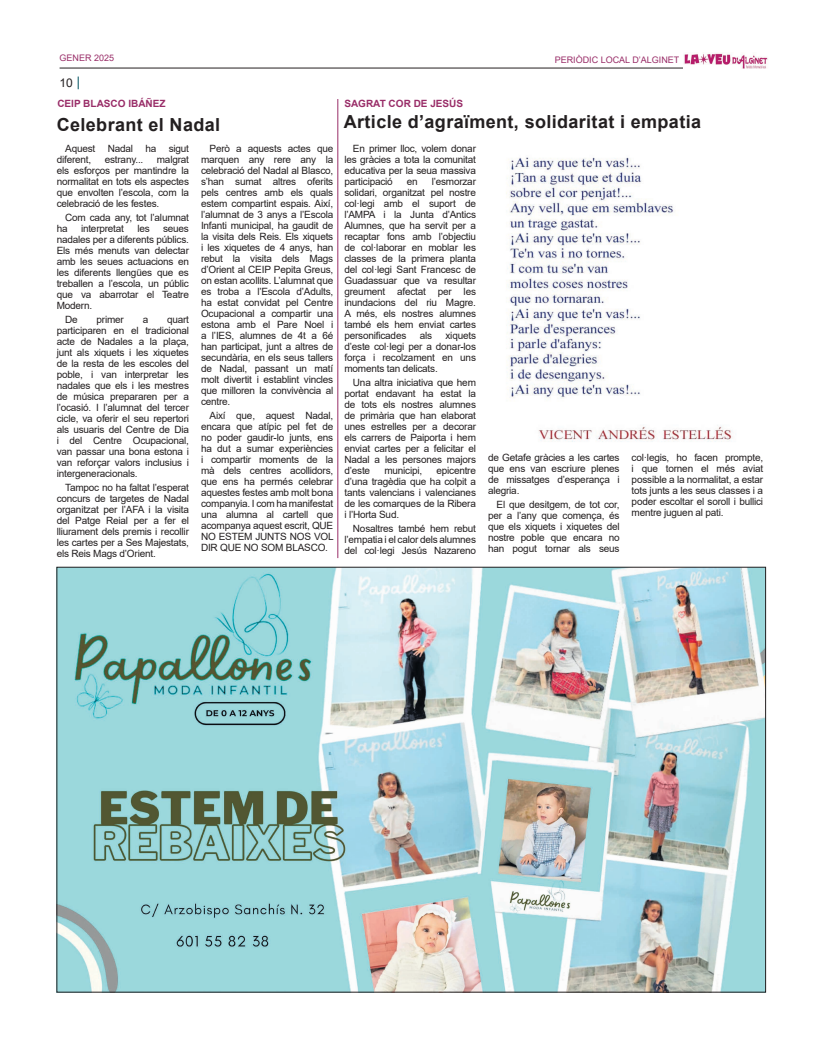
<style>
.page{position:relative;width:820px;height:1049px;background:#fff}
.page>*{position:absolute;margin:0;border:0;box-sizing:border-box;transform-origin:0 0}
.farmacia{font:700 18px "Arial";letter-spacing:.02em;color:#231f20}
.t1{font:12px "Arial";color:#231f20}
.TEXTO_INFORMADOR{font:10px/11px "Arial";letter-spacing:-.02em;color:#231f20;text-align:justify}
.Titulares_menores{font:700 10px "Arial";color:#992d68}
.t2{font:9px "Arial";color:#992d68}
</style>
<div class="page">
<hr style="left:60px;top:68px;width:705px;height:1px;background:#231f20">
<svg style="left:78px;top:77px;width:1px;height:12px"></svg>
<img style="left:684px;top:53px;width:84px;height:15px">
<img style="left:59px;top:569px;width:704px;height:421px">
<hr style="left:337px;top:99px;width:1px;height:459px;background:#992d68">
<img style="left:506px;top:157px;width:226px;height:285px">
<p class="t2" style="left:60px;top:51px;width:56px">GENER 2025</p>
<p class="t2" style="left:554px;top:53px;width:126px">PERIÒDIC LOCAL D’ALGINET</p>
<p class="Titulares_menores" style="left:57px;top:96px;width:110px">CEIP BLASCO IBÁÑEZ</p>
<p class="TEXTO_INFORMADOR" style="left:57px;top:143px;width:134px;text-indent:9px">Aquest Nadal ha sigut diferent,</p>
<p class="t1" style="left:60px;top:75px;width:15px">10</p>
<p class="Titulares_menores" style="left:344px;top:96px;width:120px">SAGRAT COR DE JESÚS</p>
<p class="farmacia" style="left:57px;top:112px;width:165px">Celebrant el Nadal</p>
<p class="farmacia" style="left:344px;top:109px;width:358px">Article d’agraïment, solidaritat i empatia</p>
<p class="TEXTO_INFORMADOR" style="left:344px;top:143px;width:133px;text-indent:9px">En primer lloc, volem donar les gràcies a tota la comunitat educativa per la seua massiva participació</p>
<p class="TEXTO_INFORMADOR" style="left:201px;top:143px;width:134px;text-indent:9px">Però a aquests actes que marquen any rere any la celebració del Nadal al Blasco, s’han sumat altres oferits pels centres amb els quals estem compartint espais. Així, l’alumnat de 3 anys a l’Escola Infanti municipal, ha gaudit de la visita dels Reis. Els xiquets i les xiquetes de 4 anys, han rebut la visita dels Mags d’Orient al CEIP Pepita Greus, on estan acollits. L’alumnat que es troba a l’Escola d’Adults, ha estat convidat pel Centre Ocupacional a compartir una estona amb el Pare Noel i a l’IES, alumnes de 4t a 6é han participat, junt a altres de secundària, en els seus tallers de Nadal, passant un matí molt divertit i establint vincles que milloren la convivència al centre.</p>
<p class="TEXTO_INFORMADOR" style="left:201px;top:410px;width:134px;text-indent:9px">Així que, aquest Nadal, encara que atípic pel fet de no poder gaudir-lo junts, ens ha dut a sumar experiències i compartir moments de la mà dels centres acollidors, que ens ha permés celebrar aquestes festes amb molt bona companyia. I com ha manifestat una alumna al cartell que acompanya aquest escrit, QUE NO ESTEM JUNTS NOS VOL DIR QUE NO SOM BLASCO.</p>
<p class="TEXTO_INFORMADOR" style="left:57px;top:154px;width:134px;text-indent:100px">malgrat els esforços per mantindre la normalitat en tots els aspectes que envolten l’escola, com la celebració de les festes.</p>
<p class="TEXTO_INFORMADOR" style="left:57px;top:212px;width:134px;text-indent:9px">Com cada any, tot l’alumnat ha</p>
<p class="TEXTO_INFORMADOR" style="left:105px;top:154px;width:40px">estrany...</p>
<p class="TEXTO_INFORMADOR" style="left:344px;top:176px;width:133px;text-indent:87px">l’esmorzar solidari, organitzat pel nostre col·legi amb el suport de l’AMPA i la Junta d’Antics Alumnes, que ha servit per a recaptar fons amb l’objectiu de col·laborar en moblar les classes de la primera planta del col·legi Sant Francesc de Guadassuar que va resultar greument afectat per les inundacions del riu Magre.<br>A més, els nostres alumnes també els hem enviat cartes personificades</p>
<p class="TEXTO_INFORMADOR" style="left:406px;top:176px;width:12px">en</p>
<p class="TEXTO_INFORMADOR" style="left:81px;top:223px;width:45px">interpretat</p>
<p class="TEXTO_INFORMADOR" style="left:137px;top:223px;width:14px">les</p>
<p class="TEXTO_INFORMADOR" style="left:57px;top:223px;width:134px;text-indent:106px">seues nadales per a diferents públics.<br>Els més menuts van delectar amb les seues actuacions en les diferents llengües que es treballen a l’escola, un públic que va abarrotar el Teatre Modern.</p>
<p class="TEXTO_INFORMADOR" style="left:65px;top:314px;width:14px">De</p>
<p class="TEXTO_INFORMADOR" style="left:97px;top:314px;width:29px">primer</p>
<p class="TEXTO_INFORMADOR" style="left:143px;top:314px;width:7px">a</p>
<p class="TEXTO_INFORMADOR" style="left:57px;top:314px;width:134px;text-indent:110px">quart participaren en el tradicional acte de Nadales a la plaça, junt als xiquets i les xiquetes de la resta de les escoles del poble, i van interpretar les nadales que els i les mestres de música prepararen per a l’ocasió. I l’alumnat del tercer cicle, va oferir el seu repertori als usuaris del Centre de Dia i del Centre Ocupacional, van passar una bona estona i van reforçar valors inclusius i intergeneracionals.</p>
<p class="TEXTO_INFORMADOR" style="left:57px;top:482px;width:134px;text-indent:9px">Tampoc no ha faltat l’esperat concurs de targetes de Nadal organitzat per l’AFA i la visita del Patge Reial per a fer el lliurament dels premis i recollir les cartes per a Ses Majestats, els Reis Mags d’Orient.</p>
<p class="TEXTO_INFORMADOR" style="left:344px;top:330px;width:133px;text-indent:101px">xiquets d’este col·legi per a donar-los força i recolzament en uns moments tan delicats.</p>
<p class="TEXTO_INFORMADOR" style="left:344px;top:377px;width:133px;text-indent:9px">Una altra iniciativa que hem portat endavant ha estat la de tots els nostres alumnes de primària que han elaborat unes estrelles per a decorar els carrers de Paiporta i hem enviat cartes per a felicitar el Nadal a les persones majors d’este</p>
<p class="TEXTO_INFORMADOR" style="left:419px;top:330px;width:14px">als</p>
<p class="TEXTO_INFORMADOR" style="left:488px;top:452px;width:133px">de Getafe gràcies a les cartes que ens van escriure plenes de missatges d’esperança i alegria.</p>
<p class="TEXTO_INFORMADOR" style="left:488px;top:499px;width:133px;text-indent:9px">El que desitgem, de tot cor, per a l’any que comença, és que els xiquets i xiquetes del nostre poble que encara no han pogut tornar als seus</p>
<p class="TEXTO_INFORMADOR" style="left:631px;top:452px;width:133px">col·legis, ho facen prompte, i que tornen el més aviat possible a la normalitat, a estar tots junts a les seus classes i a poder escoltar el soroll i bullici mentre juguen al pati.</p>
<p class="TEXTO_INFORMADOR" style="left:344px;top:465px;width:133px;text-indent:92px">epicentre d’una tragèdia que ha colpit a tants valencians i valencianes de les comarques de la Ribera i l’Horta Sud.</p>
<p class="TEXTO_INFORMADOR" style="left:344px;top:523px;width:133px;text-indent:9px">Nosaltres també hem rebut l’empatia i el calor dels alumnes del col·legi Jesús Nazareno</p>
<p class="TEXTO_INFORMADOR" style="left:384px;top:465px;width:39px">municipi,</p>
</div>
